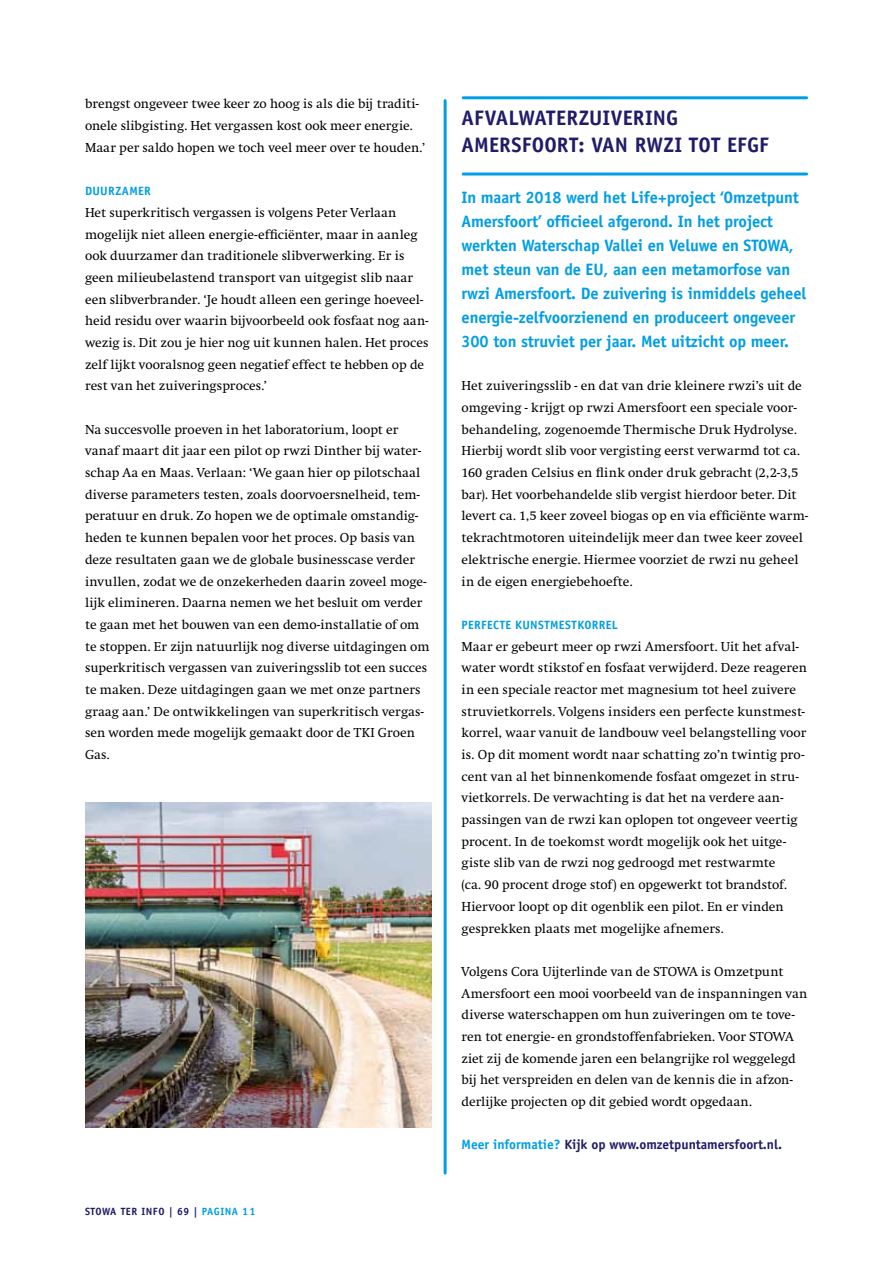
<style>
.page{position:relative;width:893px;height:1263px;background:#fff}
.page>*{position:absolute;margin:0;border:0;box-sizing:border-box;transform-origin:0 0}
.t1{font:700 21px "Officina Sans";letter-spacing:.005em;color:#211c68}
.t2{font:700 16.5px/24px "Officina Sans";letter-spacing:-.01em;color:#009ee3}
.t3{font:13.5px/21.8px "Swift";color:#000}
.t4{font:700 13.5px "Officina Sans";letter-spacing:-.005em;color:#211c68}
.t5{font:700 12px "Officina Sans";letter-spacing:.035em;color:#009ee3}
.t6{font:700 10.5px "Officina Sans";letter-spacing:.05em;color:#211c68}
.s1{color:#009ee3}
.s2{font-size:10.8px;color:#009ee3}
</style>
<div class="page">
<img style="left:85px;top:802px;width:347px;height:326px">
<hr style="left:463px;top:173px;width:344px;height:3px;background:#009ee3">
<hr style="left:444px;top:101px;width:3px;height:1072px;background:#009ee3">
<hr style="left:463px;top:96px;width:344px;height:3px;background:#009ee3">
<p class="t3" style="left:85px;top:93px;width:342px">brengst ongeveer twee keer zo hoog is als die bij traditi&shy;onele slibgisting. Het vergassen kost ook meer energie.<br>Maar per saldo hopen we toch veel meer over te houden.’</p>
<p class="t5" style="left:85px;top:184px;width:9px">Duur</p>
<p class="t5" style="left:115px;top:184px;width:30px">zamer</p>
<p class="t3" style="left:85px;top:202px;width:345px">Het superkritisch vergassen is volgens Peter Verlaan mogelijk niet alleen energie-efficiënter, maar in aanleg ook duurzamer dan traditionele slibverwerking. Er is geen milieubelastend transport van uitgegist slib naar een slibverbrander. ‘Je houdt alleen een geringe hoeveel&shy;heid residu over waarin bijvoorbeeld ook fosfaat nog aan&shy;wezig is. Dit zou je hier nog uit kunnen halen. Het proces zelf lijkt vooralsnog geen negatief effect te hebben op de rest van het zuiveringsproces.’</p>
<p class="t3" style="left:85px;top:419px;width:346px">Na succesvolle proeven in het laboratorium, loopt er vanaf maart dit jaar een pilot op rwzi Dinther bij water&shy;schap Aa en Maas. Verlaan: ‘We gaan hier op pilotschaal diverse parameters testen, zoals doorvoersnelheid, tem&shy;peratuur en druk. Zo hopen we de optimale omstandig&shy;heden te kunnen bepalen voor het proces. Op basis van deze resultaten gaan we de globale businesscase verder invullen, zodat we de onzekerheden daarin zoveel moge&shy;lijk elimineren. Daarna nemen we het besluit om verder te gaan met het bouwen van een demo-installatie of om te stoppen. Er zijn natuurlijk nog diverse uitdagingen om superkritisch vergassen van zuiveringsslib tot een succes te maken. Deze uitdagingen gaan we met onze partners graag aan.’ De ontwikkelingen van superkritisch vergas&shy;sen worden mede mogelijk gemaakt door de TKI Groen Gas.</p>
<p class="t6" style="left:85px;top:1204px;width:172px">STOWA TER INFO | 69 | <span class="s1">PAGINA</span> <span class="s2">11</span></p>
<h1 class="t1" style="left:462px;top:105px;width:70px">Afvalwater</h1>
<h1 class="t1" style="left:579px;top:105px;width:56px">zuivering</h1>
<h1 class="t1" style="left:462px;top:132px;width:40px">Amersfoort</h1>
<h1 class="t1" style="left:578px;top:132px;width:123px">: van RWZI tot</h1>
<h1 class="t1" style="left:727px;top:132px;width:43px">EFGF</h1>
<p class="t2" style="left:462px;top:185px;width:346px">In maart 2018 werd het Life+project ‘Omzetpunt Amersfoort’ officieel afgerond. In het project werkten Waterschap Vallei en Veluwe en STOWA, met steun van de EU, aan een metamorfose van rwzi Amersfoort. De zuivering is inmiddels geheel energie-zelfvoorzienend en produceert ongeveer 300 ton struviet per jaar. Met uitzicht op meer.</p>
<p class="t3" style="left:462px;top:375px;width:348px">Het zuiveringsslib - en dat van drie kleinere rwzi’s uit de omgeving - krijgt op rwzi Amersfoort een speciale voor&shy;behandeling, zogenoemde Thermische Druk Hydrolyse.<br>Hierbij wordt slib voor vergisting eerst verwarmd tot ca.<br>160 graden Celsius en flink onder druk gebracht (2,2-3,5 bar). Het voorbehandelde slib vergist hierdoor beter. Dit levert ca. 1,5 keer zoveel biogas op en via efficiënte warm&shy;tekrachtmotoren uiteindelijk meer dan twee keer zoveel elektrische energie. Hiermee voorziet de rwzi nu geheel in de eigen energiebehoefte.</p>
<p class="t5" style="left:462px;top:617px;width:14px">Perfe</p>
<p class="t5" style="left:493px;top:617px;width:30px">cte kunst</p>
<p class="t5" style="left:550px;top:617px;width:17px">mestkorre</p>
<p class="t5" style="left:612px;top:617px;width:7px">l</p>
<p class="t3" style="left:462px;top:636px;width:347px">Maar er gebeurt meer op rwzi Amersfoort. Uit het afval&shy;water wordt stikstof en fosfaat verwijderd. Deze reageren in een speciale reactor met magnesium tot heel zuivere struvietkorrels. Volgens insiders een perfecte kunstmest&shy;korrel, waar vanuit de landbouw veel belangstelling voor is. Op dit moment wordt naar schatting zo’n twintig pro&shy;cent van al het binnenkomende fosfaat omgezet in stru&shy;vietkorrels. De verwachting is dat het na verdere aan&shy;passingen van de rwzi kan oplopen tot ongeveer veertig procent. In de toekomst wordt mogelijk ook het uitge&shy;giste slib van de rwzi nog gedroogd met restwarmte<br>(ca. 90 procent droge stof) en opgewerkt tot brandstof.<br>Hiervoor loopt op dit ogenblik een pilot. En er vinden gesprekken plaats met mogelijke afnemers.</p>
<p class="t3" style="left:462px;top:961px;width:347px">Volgens Cora Uijterlinde van de STOWA is Omzetpunt Amersfoort een mooi voorbeeld van de inspanningen van diverse waterschappen om hun zuiveringen om te tove&shy;ren tot energie- en grondstoffenfabrieken. Voor STOWA ziet zij de komende jaren een belangrijke rol weggelegd bij het verspreiden en delen van de kennis die in afzon&shy;derlijke projecten op dit gebied wordt opgedaan.</p>
<p class="t4" style="left:462px;top:1136px;width:322px"><span class="s1">Meer informatie?</span> Kijk op www.omzetpuntamersfoort.nl.</p>
</div>
